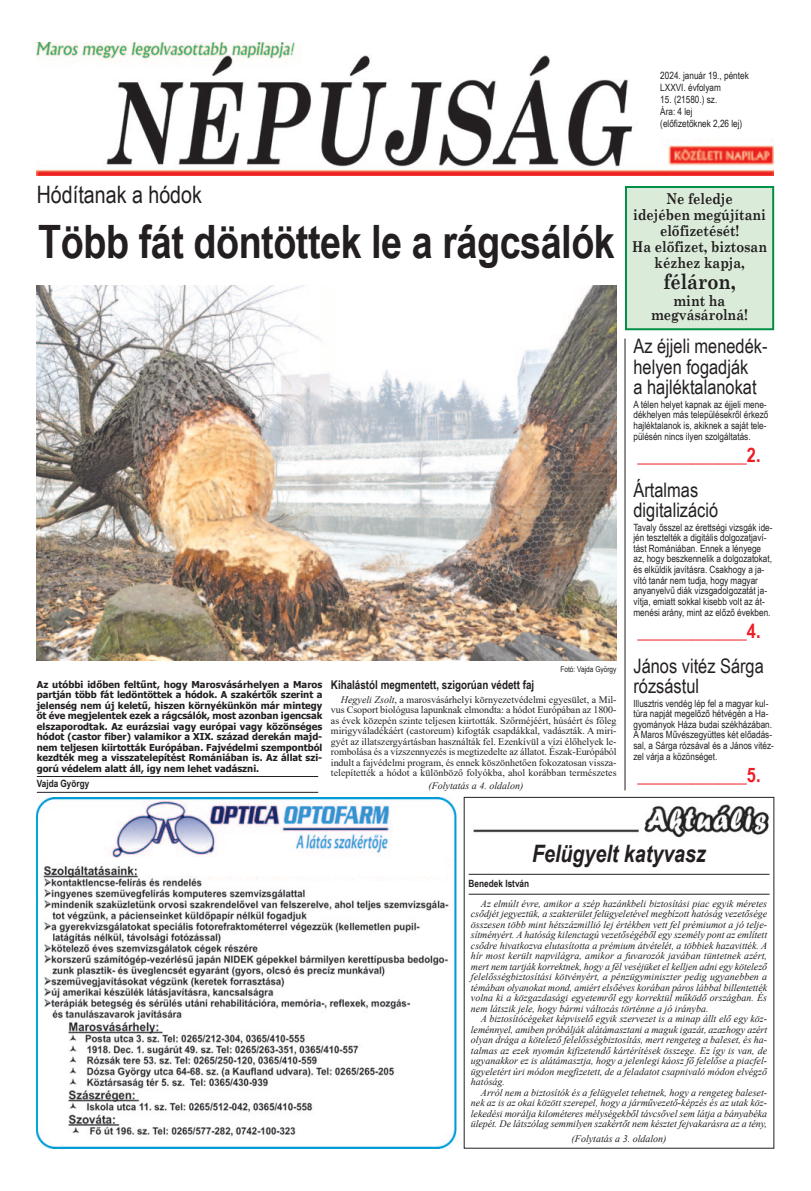
<style>
.page{position:relative;width:811px;height:1191px;background:#fff}
.page>*{position:absolute;margin:0;border:0;box-sizing:border-box;transform-origin:0 0}
.t1{font:700 46px "Arial Narrow";letter-spacing:-.01em;color:#231f20}
.t2{font:italic 700 24px "Arial Narrow";color:#231f20}
.t3{font:24px "Arial Narrow";color:#231f20}
.t4{font:700 21.1px "Century Schoolbook";color:#231f20;scale:.85 1}
.t5{font:20px/20.6px "Arial Narrow";color:#231f20}
.t6{font:700 20px "Arial Narrow";color:#ee1d23}
.t7{font:700 15px/14px "Century Schoolbook";color:#231f20;text-align:center;scale:.85 1}
.t8{font:700 12px "Arial Narrow";color:#231f20}
.t9{font:italic 10px/10.5px "Times New Roman";color:#231f20;text-align:justify}
.t10{font:10px/10.6px "Arial Narrow";color:#231f20}
.t11{font:10px/10.5px "Times New Roman";letter-spacing:.005em;color:#231f20;text-align:justify}
.t12{font:700 10px "Arial Narrow";color:#231f20}
.t13{font:700 9.5px/10.5px "Tahoma";color:#231f20;text-align:justify}
.t14{font:8px "Arial Narrow";color:#231f20}
.s1{font-style:italic}
</style>
<div class="page">
<img style="left:37px;top:286px;width:579px;height:374px">
<div style="left:36px;top:43px;width:737px;height:135px;background:linear-gradient(to right,#ee392c,#ee392c)"></div>
<img style="left:36px;top:43px;width:737px;height:132px">
<hr style="left:625px;top:338px;width:1px;height:452px;background:#231f20">
<hr style="left:37px;top:792px;width:281px;height:1px;background:#231f20">
<hr style="left:37px;top:776px;width:281px;height:1px;background:#231f20">
<hr style="left:468px;top:894px;width:301px;height:1px;background:#231f20">
<hr style="left:468px;top:874px;width:301px;height:1px;background:#231f20">
<img style="left:473px;top:804px;width:296px;height:34px">
<img style="left:36px;top:797px;width:421px;height:351px">
<div style="left:163px;top:857px;width:281px;height:18px;background:#fff"></div>
<div style="left:627px;top:188px;width:145px;height:140px;background:#daecd9"></div>
<div style="left:625px;top:186px;width:149px;height:144px;border:2px solid #008f46"></div>
<p class="t10" style="left:660px;top:70px;width:90px">2024. január 19., péntek</p>
<p class="t10" style="left:660px;top:82px;width:62px">LXXVI. évfolyam</p>
<p class="t10" style="left:660px;top:94px;width:58px">15. (21580.) sz.</p>
<p class="t10" style="left:660px;top:106px;width:34px">Ára: 4 lej</p>
<p class="t10" style="left:660px;top:118px;width:84px">(előfizetőknek 2,26 lej)</p>
<p class="t3" style="left:37px;top:181px;width:167px">Hódítanak a hódok</p>
<p class="t1" style="left:38px;top:215px;width:578px">Több fát döntöttek le a rágcsálók</p>
<p class="t14" style="left:560px;top:664px;width:58px">Fotó: Vajda György</p>
<p class="t13" style="left:37px;top:678px;width:287px">Az utóbbi időben feltűnt, hogy Marosvásárhelyen a Maros partján több fát ledöntöttek a hódok. A szakértők szerint a jelenség nem új keletű, hiszen környékünkön már mintegy öt éve megjelentek ezek a rágcsálók, most azonban igencsak elszaporodtak. Az eurázsiai vagy európai vagy közönséges hódot (castor fiber) valamikor a XIX. század derekán majd&shy;nem teljesen kiirtották Európában. Fajvédelmi szempontból kezdték meg a visszatelepítést Romániában is. Az állat szi&shy;gorú védelem alatt áll, így nem lehet vadászni.</p>
<p class="t8" style="left:331px;top:678px;width:205px">Kihalástól megmentett, szigorúan védett faj</p>
<p class="t11" style="left:331px;top:694px;width:287px;text-indent:10px"><span class="s1">Hegyeli Zsolt</span>, a marosvásárhelyi környezetvédelmi egyesület, a Mil&shy;vus Csoport biológusa lapunknak elmondta: a hódot Európában az 1800- as évek közepén szinte teljesen kiirtották. Szőrméjéért, húsáért és főleg mirigyváladékáért (castoreum) kifogták csapdákkal, vadászták. A miri&shy;gyét az illatszergyártásban használták fel. Ezenkívül a vízi élőhelyek le&shy;rombolása és a vízszennyezés is megtizedelte az állatot. Észak-Európából indult a fajvédelmi program, és ennek köszönhetően fokozatosan vissza&shy;telepítették a hódot a különböző folyókba, ahol korábban természetes</p>
<p class="t9" style="left:428px;top:780px;width:97px">(Folytatás a 4. oldalon)</p>
<p class="t12" style="left:37px;top:778px;width:54px">Vajda György</p>
<p class="t7" style="left:666px;top:192px;width:79px">Ne feledje</p>
<p class="t7" style="left:633px;top:207px;width:158px">idejében megújítani</p>
<p class="t7" style="left:660px;top:223px;width:95px">előfizetését!</p>
<p class="t7" style="left:632px;top:239px;width:160px">Ha előfizet, biztosan</p>
<p class="t7" style="left:654px;top:255px;width:107px">kézhez kapja,</p>
<p class="t4" style="left:663px;top:268px;width:87px">féláron,</p>
<p class="t7" style="left:651px;top:293px;width:115px">mint ha megvásárolná!</p>
<p class="t5" style="left:633px;top:335px;width:136px">Az éjjeli menedék&shy;helyen fogadják<br>a hajléktalanokat</p>
<p class="t10" style="left:633px;top:399px;width:136px">A télen helyet kapnak az éjjeli mene&shy;dékhelyen más településekről érkező hajléktalanok is, akiknek a saját tele&shy;pülésén nincs ilyen szolgáltatás.</p>
<p class="t6" style="left:637px;top:443px;width:125px">____________2.</p>
<p class="t5" style="left:633px;top:479px;width:86px">Ártalmas digitalizáció</p>
<p class="t10" style="left:633px;top:522px;width:141px">Tavaly ősszel az érettségi vizsgák ide&shy;jén tesztelték a digitális dolgozatjaví&shy;tást Romániában. Ennek a lényege az, hogy beszkennelik a dolgozatokat, és elküldik javításra. Csakhogy a ja&shy;vító tanár nem tudja, hogy magyar anyanyelvű diák vizsgadolgozatát ja&shy;vítja, emiatt sokkal kisebb volt az át&shy;menési arány, mint az előző években.</p>
<p class="t6" style="left:637px;top:619px;width:125px">____________4.</p>
<p class="t5" style="left:633px;top:655px;width:132px">János vitéz Sárga rózsástul</p>
<p class="t10" style="left:633px;top:697px;width:142px">Illusztris vendég lép fel a magyar kul&shy;túra napját megelőző hétvégén a Ha&shy;gyományok Háza budai székházában.<br>A Maros Művészegyüttes két előadás&shy;sal, a Sárga rózsával és a János vitéz&shy;zel várja a közönséget.</p>
<p class="t6" style="left:637px;top:763px;width:125px">____________5.</p>
<p class="t2" style="left:532px;top:839px;width:175px">Felügyelt katyvasz</p>
<p class="t9" style="left:471px;top:898px;width:298px;text-indent:10px">Az elmúlt évre, amikor a szép hazánkbeli biztosítási piac egyik méretes csődjét jegyeztük, a szakterület felügyeletével megbízott hatóság vezetősége összesen több mint hétszázmillió lej értékben vett fel prémiumot a jó telje&shy;sítményért. A hatóság kilenctagú vezetőségéből egy személy pont az említett csődre hivatkozva elutasította a prémium átvételét, a többiek hazavitték. A hír most került napvilágra, amikor a fuvarozók javában tüntetnek azért, mert nem tartják korrektnek, hogy a fél veséjüket el kelljen adni egy kötelező felelősségbiztosítási kötvényért, a pénzügyminiszter pedig ugyanebben a témában olyanokat mond, amiért elsőéves korában páros lábbal billentették volna ki a közgazdasági egyetemről egy korrektül működő országban. És nem látszik jele, hogy bármi változás történne a jó irányba.</p>
<p class="t9" style="left:471px;top:1013px;width:298px;text-indent:10px">A biztosítócégeket képviselő egyik szervezet is a minap állt elő egy köz&shy;leménnyel, amiben próbálják alátámasztani a maguk igazát, azazhogy azért olyan drága a kötelező felelősségbiztosítás, mert rengeteg a baleset, és ha&shy;talmas az ezek nyomán kifizetendő kártérítések összege. Ez így is van, de ugyanakkor ez is alátámasztja, hogy a jelenlegi káosz fő felelőse a piacfel&shy;ügyeletért úri módon megfizetett, de a feladatot csapnivaló módon elvégző hatóság.</p>
<p class="t9" style="left:471px;top:1087px;width:298px;text-indent:10px">Arról nem a biztosítók és a felügyelet tehetnek, hogy a rengeteg baleset&shy;nek az is az okai között szerepel, hogy a járművezető-képzés és az utak köz&shy;lekedési morálja kilométeres mélységekből távcsővel sem látja a bányabéka ülepét. De látszólag semmilyen szakértőt nem késztet fejvakarásra az a tény,</p>
<p class="t12" style="left:468px;top:877px;width:62px">Benedek István</p>
<p class="t9" style="left:571px;top:1133px;width:96px">(Folytatás a 3. oldalon)</p>
</div>
